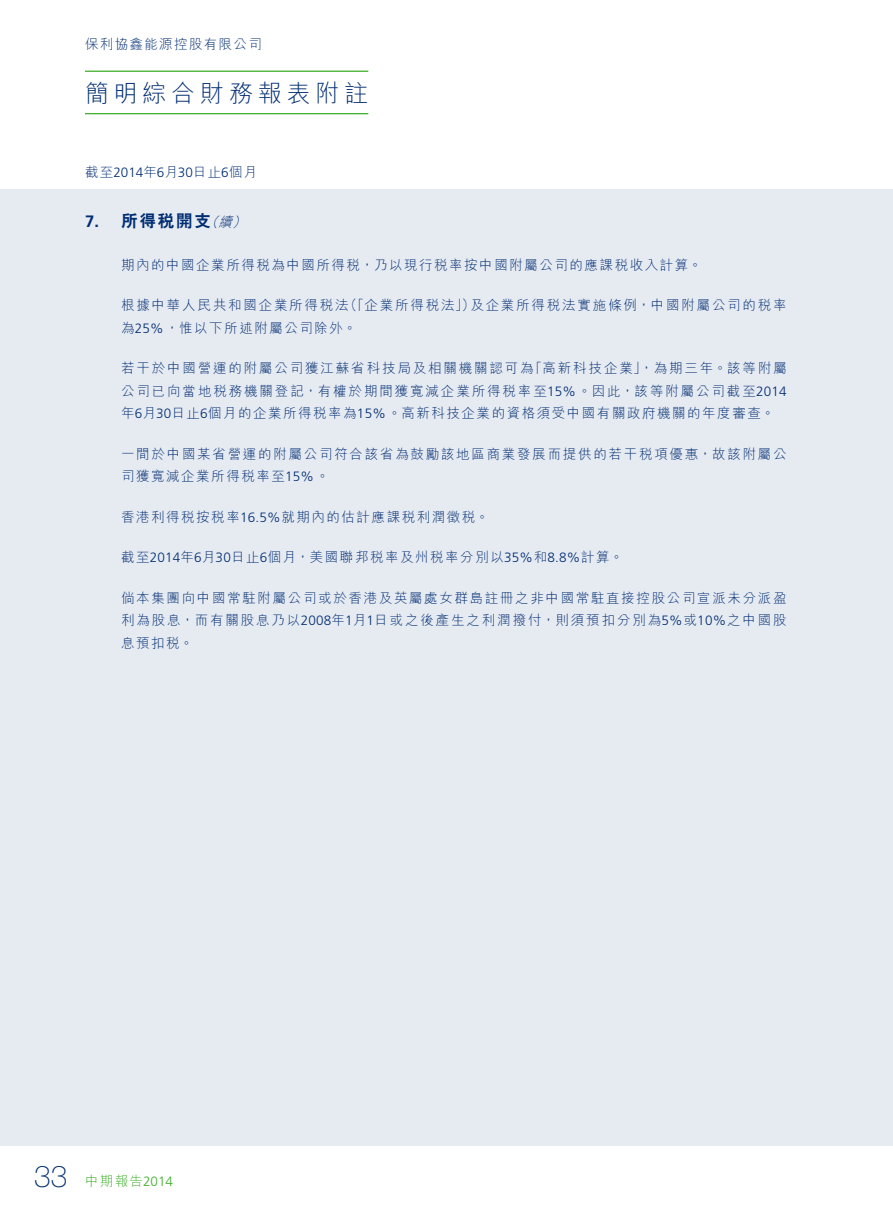
<style>
.page{position:relative;width:893px;height:1212px;background:#fff}
.page>*{position:absolute;margin:0;border:0;box-sizing:border-box;transform-origin:0 0}
.t1{font:100 30px "Helvetica Neue LT Std";color:#002d73}
.t2{font:300 24px "M Hei HK";letter-spacing:.2em;color:#002d73}
.t3{font:800 16.5px "C Hei 2 HK";letter-spacing:.115em;color:#002d73}
.t4{font:700 16.5px "Frutiger LT Std";color:#002d73}
.t5{font:300 13.5px/22.5px "M Hei HK";letter-spacing:.13em;color:#002d73}
.t6{font:300 13.5px "M Hei HK";letter-spacing:.1em;color:#002d73}
.t7{font:300 13.5px "M Hei HK";color:#3fae2a}
.t8{font:italic 300 13.5px "M Hei HK";color:#002d73}
.s1{font-family:"Frutiger LT Std"}
</style>
<div class="page">
<div style="left:0;top:189px;width:893px;height:957px;background:#e6eaf1"></div>
<hr style="left:85px;top:71px;width:283px;height:1px;background:#3fae2a">
<hr style="left:85px;top:113px;width:283px;height:1px;background:#3fae2a">
<p class="t6" style="left:85px;top:34px;width:178px">保利協鑫能源控股有限公司</p>
<h2 class="t2" style="left:85px;top:77px;width:285px">簡明綜合財務報表附註</h2>
<p class="t5" style="left:85px;top:160px;width:174px">截至<span class="s1">2014</span>年月<span class="s1">6 30</span>日止<span class="s1">6</span>個月</p>
<p class="t8" style="left:232px;top:213px;width:20px">(</p>
<p class="t3" style="left:121px;top:210px;width:92px">所得稅開支</p>
<p class="t8" style="left:219px;top:213px;width:20px">續</p>
<p class="t8" style="left:205px;top:213px;width:20px">（</p>
<p class="t4" style="left:85px;top:212px;width:15px">7.</p>
<p class="t5" style="left:121px;top:253px;width:582px">期內的中國企業所得稅為中國所得稅，乃以現行稅率按中國附屬公司的應課稅收入計算。</p>
<p class="t5" style="left:470px;top:293px;width:318px">及企業所得稅法實施條例，中國附屬公司的稅率</p>
<p class="t5" style="left:344px;top:293px;width:133px">（「企業所得稅法」）</p>
<p class="t5" style="left:121px;top:293px;width:237px">根據中華人民共和國企業所得稅法為<span class="s1">25%</span>，惟以下所述附屬公司除外。</p>
<p class="t5" style="left:529px;top:356px;width:260px">「高新科技企業，」為期三年。該等附屬</p>
<p class="t5" style="left:121px;top:356px;width:667px">若干於中國營運的附屬公司獲江蘇省科技局及相關機關認可為<br>公司已向當地稅務機關登記，有權於期間獲寬減企業所得稅率至<span class="s1">15%</span>。因此，該等附屬公司截至<span class="s1">2014</span>年月<span class="s1">6 30</span>日止<span class="s1">6</span>個月的企業所得稅率為<span class="s1">15%</span>。高新科技企業的資格須受中國有關政府機關的年度審查。</p>
<p class="t5" style="left:121px;top:442px;width:667px">一間於中國某省營運的附屬公司符合該省為鼓勵該地區商業發展而提供的若干稅項優惠，故該附屬公司獲寬減企業所得稅率至<span class="s1">15%</span>。</p>
<p class="t5" style="left:121px;top:505px;width:369px">香港利得稅按稅率<span class="s1">16.5%</span>就期內的估計應課稅利潤徵稅。</p>
<p class="t5" style="left:121px;top:545px;width:504px">截至<span class="s1">2014</span>年月<span class="s1">6 30</span>日止<span class="s1">6</span>個月，美國聯邦稅率及州稅率分別以<span class="s1">35%</span>和<span class="s1">8.8%</span>計算。</p>
<p class="t5" style="left:121px;top:586px;width:667px;text-align:justify">倘本集團向中國常駐附屬公司或於香港及英屬處女群島註冊之非中國常駐直接控股公司宣派未分派盈利為股息，而有關股息乃以<span class="s1">2008</span>年月<span class="s1">1 1</span>日或之後產生之利潤撥付，則須預扣分別為<span class="s1">5%</span>或<span class="s1">10%</span>之中國股息預扣稅。</p>
<h1 class="t1" style="left:34px;top:1159px;width:35px">33</h1>
<p class="t7" style="left:85px;top:1171px;width:90px">中期報告<span class="s1">2014</span></p>
</div>
